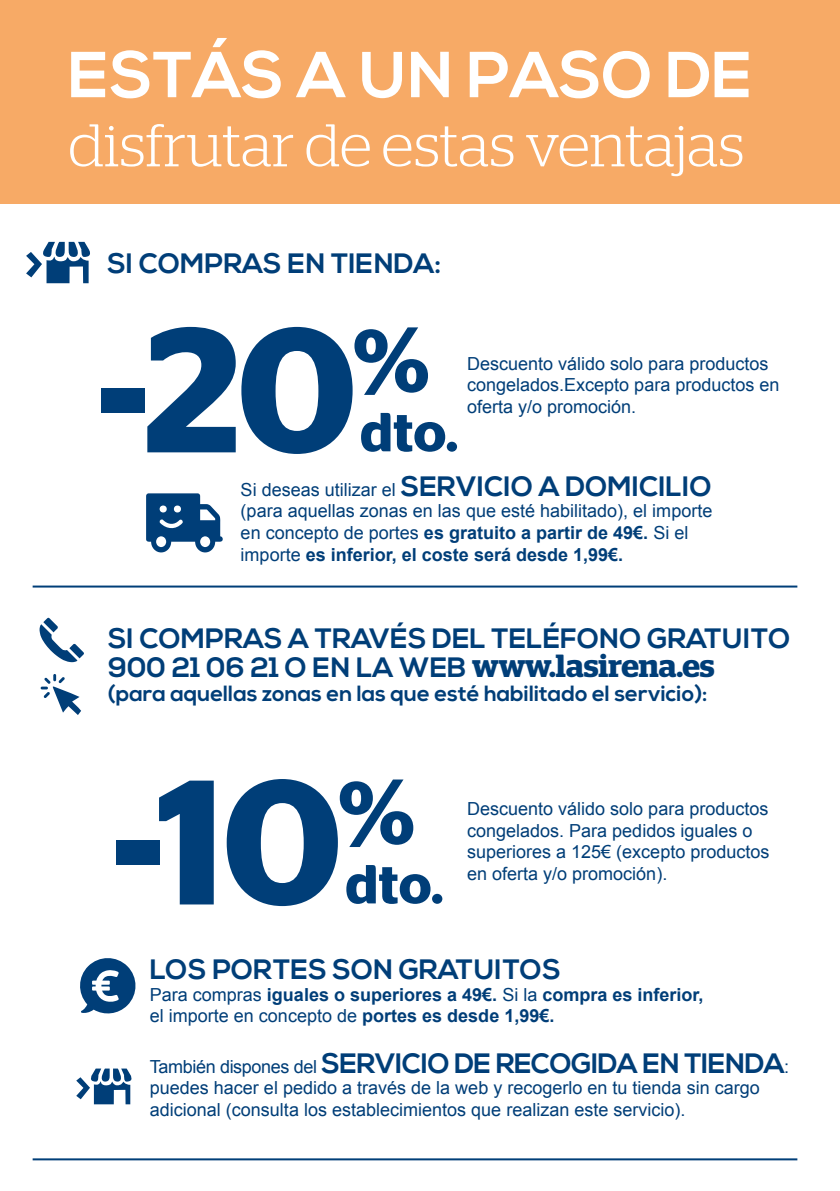
<style>
.page{position:relative;width:840px;height:1191px;background:#fff}
.page>*{position:absolute;margin:0;border:0;box-sizing:border-box;transform-origin:0 0}
.t1{font:600 176.8px "Stag Sans";color:#003e78}
.t2{font:700 64.8px "Nexa";color:#fff}
.t3{font:300 60px "Stag";color:#fff}
.t4{font:600 54.8px "Stag Sans";color:#003e78}
.t5{font:700 28px/29px "Nexa";color:#003e78}
.t6{font:700 28px "Nexa";letter-spacing:-.02em;color:#003e78}
.t7{font:700 22px "Nexa";color:#003e78}
.t8{font:18px/21.6px "Arial";color:#003e78}
.t9{font:700 18px/21.6px "Arial";color:#003e78}
.s1{font-family:"Nexa";font-weight:700;font-size:28px}
.s2{font-weight:700}
.s3{font-family:"Stag";font-weight:600;font-size:32px}
.s4{font-weight:400}
.s5{font-family:"Arial";font-weight:400;font-size:18px}
</style>
<div class="page">
<div style="left:0;top:0;width:839px;height:203px;background:#f7aa66"></div>
<svg style="left:146px;top:493px;width:76px;height:59px"></svg>
<svg style="left:26px;top:242px;width:64px;height:41px"></svg>
<svg style="left:76px;top:1068px;width:56px;height:36px"></svg>
<svg style="left:40px;top:618px;width:44px;height:44px"></svg>
<svg style="left:41px;top:674px;width:40px;height:41px"></svg>
<hr style="left:33px;top:585px;width:763px;height:2px;background:#003e78">
<hr style="left:33px;top:1158px;width:763px;height:2px;background:#003e78">
<svg style="left:80px;top:958px;width:56px;height:56px"></svg>
<h2 class="t2" style="left:68px;top:37px;width:685px">ESTÁS A UN PASO DE</h2>
<h3 class="t3" style="left:68px;top:111px;width:677px">disfrutar de estas ventajas</h3>
<h3 class="t5" style="left:107px;top:250px;width:335px">SI COMPRAS EN TIENDA:</h3>
<h1 class="t1" style="left:96px;top:288px;width:335px">-20<sup>%</sup></h1>
<h3 class="t4" style="left:359px;top:400px;width:100px">dto.</h3>
<p class="t8" style="left:467px;top:353px;width:314px">Descuento válido solo para productos congelados.Excepto para productos en oferta y/o promoción.</p>
<p class="t8" style="left:240px;top:479px;width:473px">Si deseas utilizar el <span class="s1">SERVICIO A DOMICILIO </span>(para aquellas zonas en las que esté habilitado), el importe en concepto de portes <span class="s2">es gratuito a partir de 49€.</span> Si el importe <span class="s2">es inferior, el coste será desde 1,99€.</span></p>
<h3 class="t5" style="left:108px;top:625px;width:683px">SI COMPRAS A TRAVÉS DEL TELÉFONO GRATUITO<br>900 21 06 21 O EN LA WEB <span class="s3">www.lasirena.es</span></h3>
<p class="t7" style="left:108px;top:681px;width:600px">(para aquellas zonas en las que esté habilitado el servicio):</p>
<h1 class="t1" style="left:110px;top:740px;width:305px">-10<sup>%</sup></h1>
<h3 class="t4" style="left:345px;top:852px;width:100px">dto.</h3>
<p class="t8" style="left:467px;top:798px;width:304px">Descuento válido solo para productos congelados. Para pedidos iguales o superiores a 125€ (excepto productos en oferta y/o promoción).</p>
<h3 class="t5" style="left:150px;top:956px;width:412px">LOS PORTES SON GRATUITOS</h3>
<p class="t9" style="left:150px;top:984px;width:555px"><span class="s4">Para compras</span> iguales o superiores a 49€. <span class="s4">Si la</span> compra es inferior, <span class="s4">el importe en concepto de</span> portes es desde 1,99€.</p>
<h3 class="t6" style="left:150px;top:1047px;width:640px"><span class="s5">También dispones del</span> SERVICIO DE RECOGIDA EN TIENDA<span class="s5">:</span></h3>
<p class="t8" style="left:150px;top:1077px;width:611px">puedes hacer el pedido a través de la web y recogerlo en tu tienda sin cargo adicional (consulta los establecimientos que realizan este servicio).</p>
</div>
